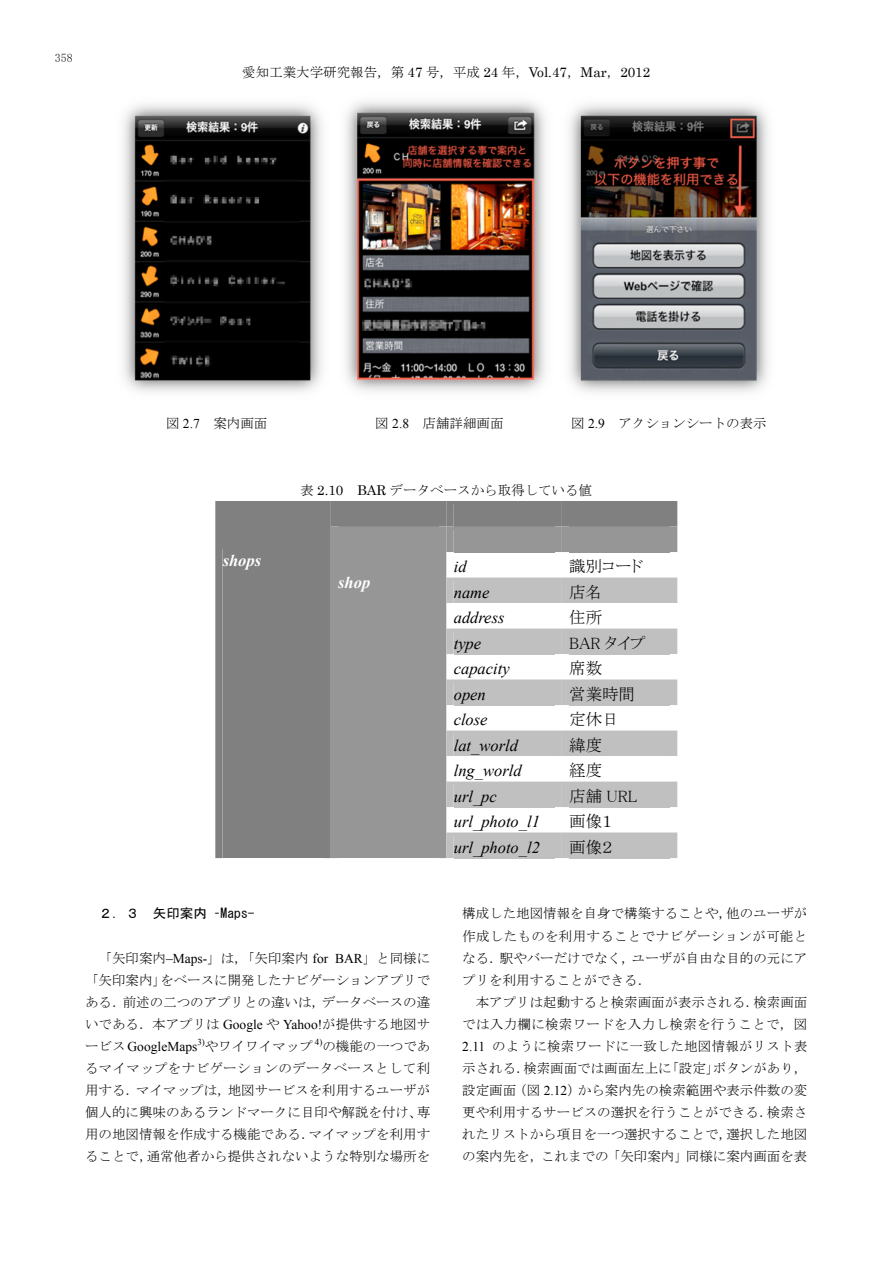
<style>
.page{position:relative;width:893px;height:1263px;background:#fff}
.page>*{position:absolute;margin:0;border:0;box-sizing:border-box;transform-origin:0 0}
.t1{font:italic 16.5px "Times New Roman";color:#000}
.t2{font:16.5px "MS P Mincho";color:#000}
.t3{font:italic 700 16.5px "Times New Roman";color:#fff}
.t4{font:13.5px/22px "MS Mincho";color:#000;text-align:justify}
.t5{font:13.5px "MS Gothic";letter-spacing:.005em;color:#000}
.t6{font:12px "MS Mincho";color:#231f20}
.s1{font-family:"Century"}
.s2{font-family:"Times New Roman"}
</style>
<div class="page">
<svg style="left:215px;top:501px;width:462px;height:357px"></svg>
<div style="left:569px;top:836px;width:101px;height:22px;background:#c0c0c0"></div>
<img style="left:123px;top:101px;width:645px;height:292px">
<p class="t6" style="left:55px;top:52px;width:19px">358</p>
<p class="t4" style="left:242px;top:61px;width:410px">愛知工業大学研究報告，第 <span class="s1">47</span> 号，平成 <span class="s1">24</span> 年，<span class="s1">Vol.47</span>，<span class="s1">Mar</span>，<span class="s1">2012</span></p>
<p class="t4" style="left:166px;top:412px;width:103px">図 <span class="s2">2.7</span> 案内画面</p>
<p class="t4" style="left:375px;top:412px;width:130px">図 <span class="s2">2.8</span> 店舗詳細画面</p>
<p class="t4" style="left:571px;top:412px;width:197px">図 <span class="s2">2.9</span> アクションシートの表示</p>
<p class="t3" style="left:223px;top:549px;width:40px">shops</p>
<p class="t4" style="left:300px;top:479px;width:293px">表 <span class="s1">2.10 BAR</span> データベースから取得している値</p>
<p class="t3" style="left:338px;top:571px;width:34px">shop</p>
<p class="t1" style="left:454px;top:555px;width:14px">id</p>
<p class="t2" style="left:569px;top:558px;width:76px">識別コード</p>
<p class="t1" style="left:454px;top:581px;width:37px">name</p>
<p class="t2" style="left:569px;top:584px;width:34px">店名</p>
<p class="t1" style="left:454px;top:606px;width:52px">address</p>
<p class="t2" style="left:569px;top:609px;width:34px">住所</p>
<p class="t1" style="left:454px;top:632px;width:29px">type</p>
<p class="t2" style="left:569px;top:635px;width:78px">BAR タイプ</p>
<p class="t1" style="left:454px;top:657px;width:57px">capacity</p>
<p class="t2" style="left:569px;top:660px;width:34px">席数</p>
<p class="t1" style="left:454px;top:683px;width:34px">open</p>
<p class="t2" style="left:569px;top:686px;width:67px">営業時間</p>
<p class="t1" style="left:454px;top:708px;width:35px">close</p>
<p class="t2" style="left:569px;top:711px;width:51px">定休日</p>
<p class="t1" style="left:454px;top:734px;width:66px">lat_world</p>
<p class="t2" style="left:569px;top:737px;width:34px">緯度</p>
<p class="t1" style="left:454px;top:759px;width:69px">lng_world</p>
<p class="t2" style="left:569px;top:762px;width:34px">経度</p>
<p class="t1" style="left:454px;top:785px;width:45px">url_pc</p>
<p class="t2" style="left:569px;top:788px;width:70px">店舗 URL</p>
<p class="t1" style="left:454px;top:810px;width:88px">url_photo_l1</p>
<p class="t2" style="left:569px;top:813px;width:45px">画像１</p>
<p class="t1" style="left:454px;top:836px;width:88px">url_photo_l2</p>
<p class="t2" style="left:569px;top:839px;width:45px">画像２</p>
<p class="t5" style="left:99px;top:907px;width:157px">２．３ 矢印案内 –Maps-</p>
<p class="t4" style="left:85px;top:947px;width:347px;text-indent:14px">「矢印案内<span class="s2">–Maps-</span>」は，「矢印案内 <span class="s2">for BAR</span>」と同様に「矢印案内」をベースに開発したナビゲーションアプリである．前述の二つのアプリとの違いは，データベースの違いである．本アプリは <span class="s2">Google</span> や <span class="s2">Yahoo!</span>が提供する地図サービス<span class="s2">GoogleMaps</span><sup>3)</sup>やワイワイマップ <sup>4)</sup>の機能の一つであるマイマップをナビゲーションのデータベースとして利用する．マイマップは，地図サービスを利用するユーザが個人的に興味のあるランドマークに目印や解説を付け、専用の地図情報を作成する機能である．マイマップを利用することで，通常他者から提供されないような特別な場所を</p>
<p class="t4" style="left:462px;top:902px;width:347px">構成した地図情報を自身で構築することや，他のユーザが作成したものを利用することでナビゲーションが可能となる．駅やバーだけでなく，ユーザが自由な目的の元にアプリを利用することができる．</p>
<p class="t4" style="left:462px;top:991px;width:347px;text-indent:14px">本アプリは起動すると検索画面が表示される．検索画面では入力欄に検索ワードを入力し検索を行うことで，図<span class="s2">2.11</span> のように検索ワードに一致した地図情報がリスト表示される．検索画面では画面左上に「設定」ボタンがあり，設定画面（図 <span class="s2">2.12</span>）から案内先の検索範囲や表示件数の変更や利用するサービスの選択を行うことができる．検索されたリストから項目を一つ選択することで，選択した地図の案内先を，これまでの「矢印案内」同様に案内画面を表</p>
</div>
